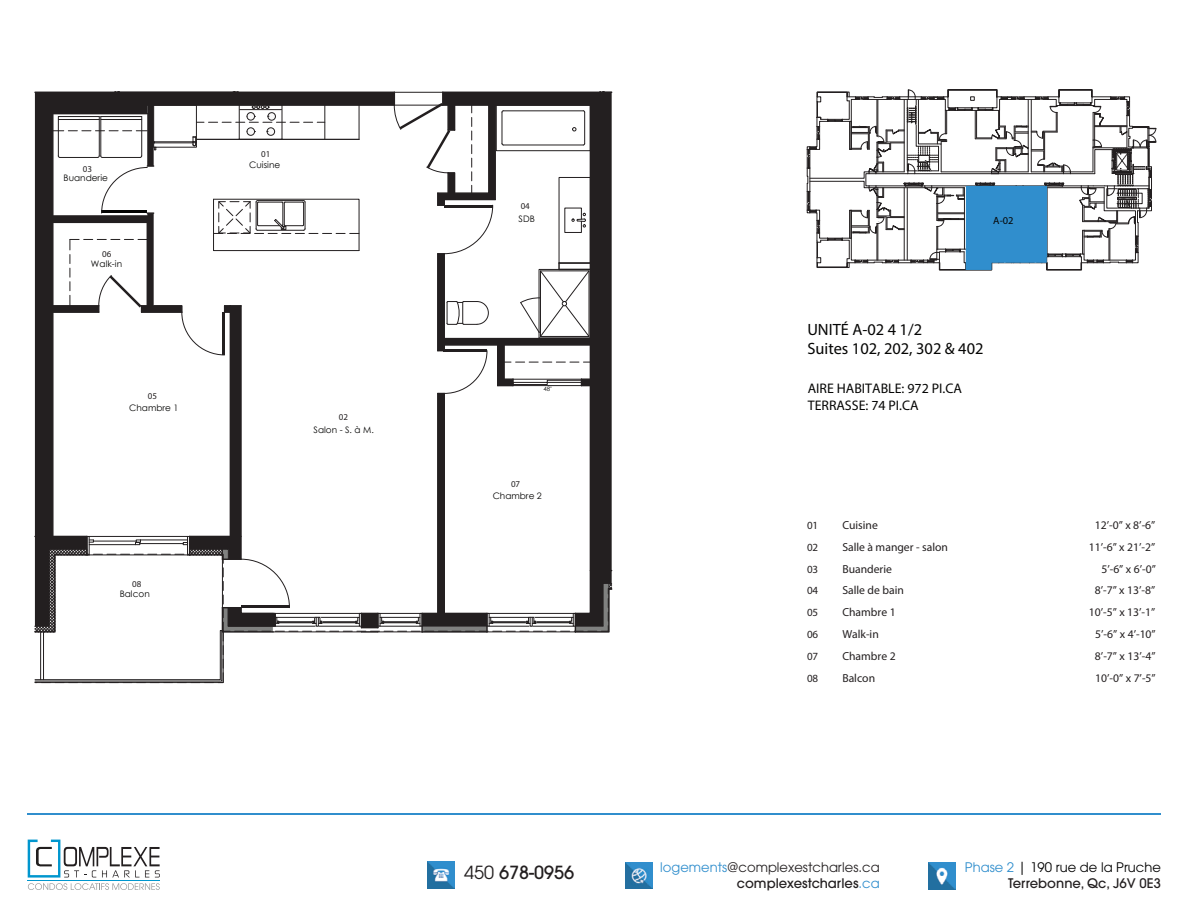
<style>
.page{position:relative;width:1188px;height:918px;background:#fff}
.page>*{position:absolute;margin:0;border:0;box-sizing:border-box;transform-origin:0 0}
.t1{font:500 18px "ITC Avant Garde Pro";color:#231f20}
.t2{font:16.35px/19.6px "Avant Garde";color:#050504}
.t3{font:600 13.95px/16.6px "Avant Garde";color:#050504}
.t4{font:13.2px/15.8px "ITC Avant Garde Pro";color:#231f20;text-align:right}
.t5{font:500 13.2px/15.8px "ITC Avant Garde Pro";color:#231f20;text-align:right}
.t6{font:500 11.7px "Avant Garde";color:#231f20}
.t7{font:500 10.95px/21.9px "Avant Garde";color:#231f20;text-align:justify}
.t8{font:600 10.5px "Avant Garde";color:#050504}
.t9{font:9px "Century Gothic";color:#050504}
.t10{font:500 9px "Avant Garde";color:#231f20}
.t11{font:6px "Century Gothic";color:#050504}
.s1{font-weight:600}
.s2{font-weight:400}
.s3{color:#308ecd}
.s4{font-weight:500}
.s5{font-weight:400;color:#308ecd}
.s6{font-weight:400;color:#000}
</style>
<div class="page">
<hr style="left:27px;top:813px;width:1134px;height:1px;background:#308ecd">
<svg style="left:28px;top:840px;width:132px;height:50px"></svg>
<img style="left:427px;top:862px;width:27px;height:27px">
<img style="left:626px;top:862px;width:27px;height:27px">
<img style="left:929px;top:863px;width:27px;height:27px">
<svg style="left:34px;top:92px;width:579px;height:591px"></svg>
<svg style="left:807px;top:90px;width:349px;height:180px"></svg>
<p class="t10" style="left:83px;top:163px;width:11px">03</p>
<p class="t9" style="left:64px;top:172px;width:46px">Buanderie</p>
<p class="t10" style="left:102px;top:248px;width:11px">06</p>
<p class="t9" style="left:91px;top:257px;width:33px">Walk-in</p>
<p class="t10" style="left:148px;top:390px;width:11px">05</p>
<p class="t9" style="left:129px;top:401px;width:51px">Chambre 1</p>
<p class="t10" style="left:132px;top:578px;width:11px">08</p>
<p class="t9" style="left:120px;top:588px;width:32px">Balcon</p>
<p class="t10" style="left:261px;top:148px;width:11px">01</p>
<p class="t9" style="left:249px;top:159px;width:32px">Cuisine</p>
<p class="t10" style="left:339px;top:411px;width:11px">02</p>
<p class="t9" style="left:314px;top:423px;width:62px">Salon - S. à M.</p>
<p class="t10" style="left:521px;top:201px;width:11px">04</p>
<p class="t9" style="left:519px;top:213px;width:18px">SDB</p>
<p class="t11" style="left:543px;top:385px;width:10px">48"</p>
<p class="t10" style="left:511px;top:478px;width:11px">07</p>
<p class="t9" style="left:493px;top:490px;width:51px">Chambre 2</p>
<p class="t8" style="left:993px;top:214px;width:22px">A-02</p>
<p class="t2" style="left:807px;top:319px;width:178px"><span class="s1">UNITÉ A-02 4 1/2<br></span>Suites 102, 202, 302 &amp; 402</p>
<p class="t3" style="left:808px;top:380px;width:156px">AIRE HABITABLE: 972 PI.CA<br>TERRASSE: 74 PI.CA</p>
<p class="t7" style="left:807px;top:514px;width:13px">01<br>02<br>03<br>04<br>05<br>06<br>07<br>08</p>
<p class="t6" style="left:842px;top:518px;width:37px">Cuisine</p>
<p class="t6" style="left:1095px;top:518px;width:62px">12’-0” x 8’-6”</p>
<p class="t6" style="left:842px;top:540px;width:107px">Salle à manger - salon</p>
<p class="t6" style="left:1089px;top:540px;width:68px">11’-6” x 21’-2”</p>
<p class="t6" style="left:842px;top:561px;width:51px">Buanderie</p>
<p class="t6" style="left:1101px;top:561px;width:56px">5’-6” x 6’-0”</p>
<p class="t6" style="left:842px;top:583px;width:63px">Salle de bain</p>
<p class="t6" style="left:1095px;top:583px;width:62px">8’-7” x 13’-8”</p>
<p class="t6" style="left:842px;top:605px;width:55px">Chambre 1</p>
<p class="t6" style="left:1089px;top:605px;width:68px">10’-5” x 13’-1”</p>
<p class="t6" style="left:842px;top:627px;width:38px">Walk-in</p>
<p class="t6" style="left:842px;top:671px;width:34px">Balcon</p>
<p class="t6" style="left:1095px;top:671px;width:62px">10’-0” x 7’-5”</p>
<p class="t6" style="left:1095px;top:627px;width:62px">5’-6” x 4’-10”</p>
<p class="t6" style="left:842px;top:649px;width:55px">Chambre 2</p>
<p class="t6" style="left:1095px;top:649px;width:62px">8’-7” x 13’-4”</p>
<h1 class="t1" style="left:464px;top:861px;width:111px"><span class="s2">450</span> 678-0956</h1>
<p class="t4" style="left:660px;top:859px;width:221px"><span class="s3">logements</span>@complexestcharles.ca <span class="s4">complexestcharles</span><span class="s3">.ca</span></p>
<p class="t5" style="left:965px;top:859px;width:198px"><span class="s5">Phase 2</span> <span class="s6">| 190 rue de la Pruche<br></span>Terrebonne, Qc, J6V 0E3</p>
</div>
